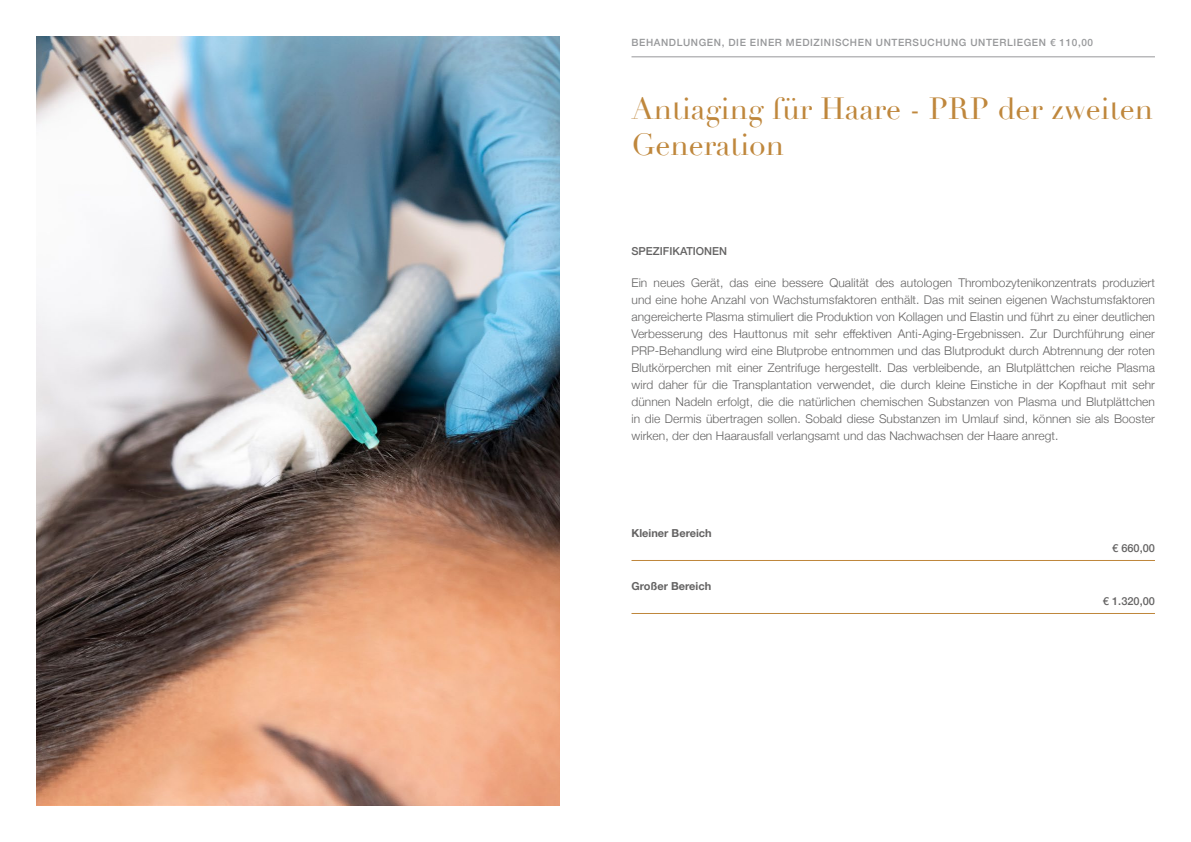
<style>
.page{position:relative;width:1191px;height:842px;background:#fff}
.page>*{position:absolute;margin:0;border:0;box-sizing:border-box;transform-origin:0 0}
.t1{font:30px/36px "Didot";color:#bf873c}
.t2{font:300 12px/17px "Helvetica Neue";letter-spacing:.005em;color:#646363;text-align:justify}
.t3{font:500 11px "Helvetica Neue";color:#646363}
.t4{font:700 11px "Helvetica Neue";color:#646363}
.t5{font:500 10px "Helvetica Neue";letter-spacing:.06em;color:#97989a}
</style>
<div class="page">
<hr style="left:631px;top:560px;width:524px;height:1px;background:#bf873c">
<hr style="left:631px;top:613px;width:524px;height:1px;background:#bf873c">
<hr style="left:631px;top:57px;width:524px;height:1px;background:#97989a">
<img style="left:36px;top:36px;width:523px;height:770px">
<p class="t5" style="left:631px;top:34px;width:463px">BEHANDLUNGEN, DIE EINER MEDIZINISCHEN UNTERSUCHUNG UNTERLIEGEN € 110,00</p>
<h1 class="t1" style="left:631px;top:91px;width:523px">Antiaging für Haare - PRP der zweiten<br>Generation</h1>
<p class="t3" style="left:631px;top:242px;width:97px">SPEZIFIKATIONEN</p>
<p class="t2" style="left:631px;top:273px;width:525px">Ein neues Gerät, das eine bessere Qualität des autologen Thrombozytenikonzentrats produziert und eine hohe Anzahl von Wachstumsfaktoren enthält. Das mit seinen eigenen Wachstumsfaktoren angereicherte Plasma stimuliert die Produktion von Kollagen und Elastin und führt zu einer deutlichen Verbesserung des Hauttonus mit sehr effektiven Anti-Aging-Ergebnissen. Zur Durchführung einer PRP-Behandlung wird eine Blutprobe entnommen und das Blutprodukt durch Abtrennung der roten Blutkörperchen mit einer Zentrifuge hergestellt. Das verbleibende, an Blutplättchen reiche Plasma wird daher für die Transplantation verwendet, die durch kleine Einstiche in der Kopfhaut mit sehr dünnen Nadeln erfolgt, die die natürlichen chemischen Substanzen von Plasma und Blutplättchen in die Dermis übertragen sollen. Sobald diese Substanzen im Umlauf sind, können sie als Booster wirken, der den Haarausfall verlangsamt und das Nachwachsen der Haare anregt.</p>
<p class="t4" style="left:631px;top:525px;width:82px">Kleiner Bereich</p>
<p class="t4" style="left:631px;top:578px;width:81px">Großer Bereich</p>
<p class="t3" style="left:1112px;top:540px;width:44px">€ 660,00</p>
<p class="t3" style="left:1103px;top:593px;width:53px">€ 1.320,00</p>
</div>
